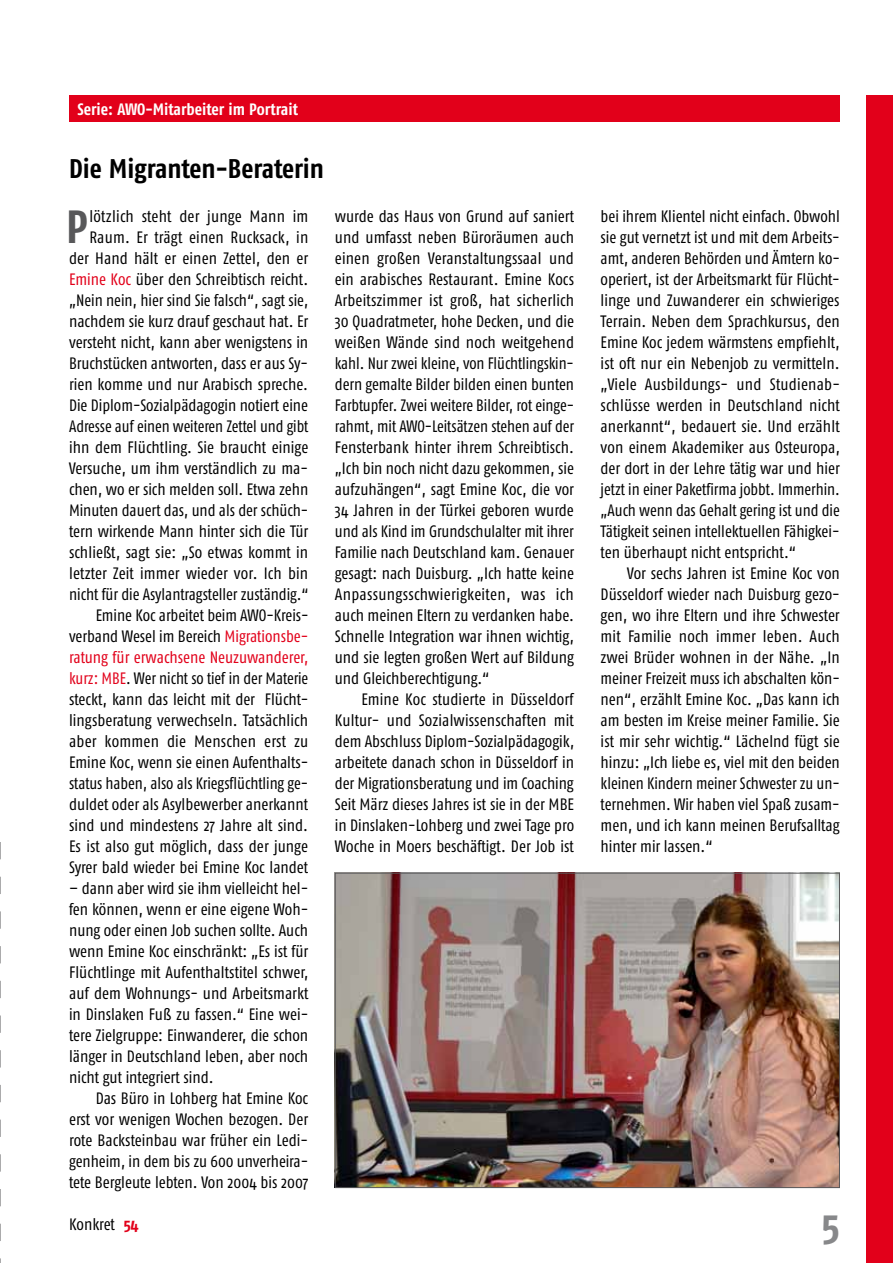
<style>
.page{position:relative;width:893px;height:1263px;background:#fff}
.page>*{position:absolute;margin:0;border:0;box-sizing:border-box;transform-origin:0 0}
.t1{font:700 46.5px "Fago Co";color:#58585a}
.t2{font:700 42px "Fago Co";color:#87888a}
.t3{font:700 27px "Fago Co";letter-spacing:-.005em;color:#000}
.t4{font:16.5px/21px "Fago Co";color:#000;text-align:justify}
.t5{font:700 16.5px "Fago Co";color:#fff}
.s1{color:#e2001a}
.s2{font-weight:700;color:#e2001a}
</style>
<div class="page">
<div style="left:866px;top:96px;width:27px;height:1167px;background:#e2001a"></div>
<div style="left:69px;top:96px;width:771px;height:26px;background:#e2001a"></div>
<img style="left:337px;top:875px;width:501px;height:311px">
<div style="left:335px;top:873px;width:505px;height:315px;border:1px solid #58585a"></div>
<svg style="left:0;top:842px;width:1px;height:421px"></svg>
<p class="t5" style="left:78px;top:99px;width:222px">Serie: AWO-Mitarbeiter im Portrait</p>
<h3 class="t3" style="left:69px;top:153px;width:256px">Die Migranten-Beraterin</h3>
<p class="t4" style="left:69px;top:205px;width:241px;text-align:right">lötzlich steht der junge Mann im Raum. Er trägt einen Rucksack, in der Hand hält er einen Zettel, den er <span class="s1">Emine Koc</span> über den Schreibtisch reicht. „Nein nein, hier sind Sie falsch“, sagt sie, nachdem sie kurz drauf geschaut hat. Er versteht nicht, kann aber wenigstens in Bruchstücken antworten, dass er aus Sy&shy;rien komme und nur Arabisch spreche.<br>Die Diplom-Sozialpädagogin notiert eine Adresse auf einen weiteren Zettel und gibt ihn dem Flüchtling. Sie braucht einige Versuche, um ihm verständlich zu ma&shy;chen, wo er sich melden soll. Etwa zehn Minuten dauert das, und als der schüch&shy;tern wirkende Mann hinter sich die Tür schließt, sagt sie: „So etwas kommt in letzter Zeit immer wieder vor. Ich bin nicht für die Asylantragsteller zuständig.“ Emine Koc arbeitet beim AWO-Kreis&shy;verband Wesel im Bereich <span class="s1">Migrationsbe&shy;ratung für erwachsene Neuzuwanderer, kurz: MBE</span>. Wer nicht so tief in der Materie steckt, kann das leicht mit der Flücht&shy;lingsberatung verwechseln. Tatsächlich aber kommen die Menschen erst zu Emine Koc, wenn sie einen Aufenthalts&shy;status haben, also als Kriegsflüchtling ge&shy;duldet oder als Asylbewerber anerkannt sind und mindestens 27 Jahre alt sind.<br>Es ist also gut möglich, dass der junge Syrer bald wieder bei Emine Koc landet</p>
<p class="t4" style="left:69px;top:877px;width:241px">– dann aber wird sie ihm vielleicht hel&shy;fen können, wenn er eine eigene Woh&shy;nung oder einen Job suchen sollte. Auch wenn Emine Koc einschränkt: „Es ist für Flüchtlinge mit Aufenthaltstitel schwer, auf dem Wohnungs- und Arbeitsmarkt in Dinslaken Fuß zu fassen.“ Eine wei&shy;tere Zielgruppe: Einwanderer, die schon länger in Deutschland leben, aber noch nicht gut integriert sind.</p>
<p class="t4" style="left:69px;top:1087px;width:241px;text-indent:27px">Das Büro in Lohberg hat Emine Koc erst vor wenigen Wochen bezogen. Der rote Backsteinbau war früher ein Ledi&shy;genheim, in dem bis zu 600 unverheira&shy;tete Bergleute lebten. Von 2004 bis 2007</p>
<h1 class="t1" style="left:66px;top:199px;width:23px">P</h1>
<p class="t4" style="left:69px;top:1213px;width:71px">Konkret <span class="s2">54</span></p>
<p class="t4" style="left:335px;top:205px;width:241px">wurde das Haus von Grund auf saniert und umfasst neben Büroräumen auch einen großen Veranstaltungssaal und ein arabisches Restaurant. Emine Kocs Arbeitszimmer ist groß, hat sicherlich 30 Quadratmeter, hohe Decken, und die weißen Wände sind noch weitgehend kahl. Nur zwei kleine, von Flüchtlingskin&shy;dern gemalte Bilder bilden einen bunten Farbtupfer. Zwei weitere Bilder, rot einge&shy;rahmt, mit AWO-Leitsätzen stehen auf der Fensterbank hinter ihrem Schreibtisch. „Ich bin noch nicht dazu gekommen, sie aufzuhängen“, sagt Emine Koc, die vor 34 Jahren in der Türkei geboren wurde und als Kind im Grundschulalter mit ihrer Familie nach Deutschland kam. Genauer gesagt: nach Duisburg. „Ich hatte keine Anpassungsschwierigkeiten, was ich auch meinen Eltern zu verdanken habe.<br>Schnelle Integration war ihnen wichtig, und sie legten großen Wert auf Bildung und Gleichberechtigung.“</p>
<p class="t4" style="left:335px;top:688px;width:241px;text-indent:27px">Emine Koc studierte in Düsseldorf Kultur- und Sozialwissenschaften mit dem Abschluss Diplom-Sozialpädagogik, arbeitete danach schon in Düsseldorf in der Migrationsberatung und im Coaching Seit März dieses Jahres ist sie in der MBE in Dinslaken-Lohberg und zwei Tage pro Woche in Moers beschäftigt. Der Job ist</p>
<p class="t4" style="left:601px;top:205px;width:241px">bei ihrem Klientel nicht einfach. Obwohl sie gut vernetzt ist und mit dem Arbeits&shy;amt, anderen Behörden und Ämtern ko&shy;operiert, ist der Arbeitsmarkt für Flücht&shy;linge und Zuwanderer ein schwieriges Terrain. Neben dem Sprachkursus, den Emine Koc jedem wärmstens empfiehlt, ist oft nur ein Nebenjob zu vermitteln. „Viele Ausbildungs- und Studienab&shy;schlüsse werden in Deutschland nicht anerkannt“, bedauert sie. Und erzählt von einem Akademiker aus Osteuropa, der dort in der Lehre tätig war und hier jetzt in einer Paketfirma jobbt. Immerhin. „Auch wenn das Gehalt gering ist und die Tätigkeit seinen intellektuellen Fähigkei&shy;ten überhaupt nicht entspricht.“</p>
<p class="t4" style="left:601px;top:562px;width:241px;text-indent:27px">Vor sechs Jahren ist Emine Koc von Düsseldorf wieder nach Duisburg gezo&shy;gen, wo ihre Eltern und ihre Schwester mit Familie noch immer leben. Auch zwei Brüder wohnen in der Nähe. „In meiner Freizeit muss ich abschalten kön&shy;nen“, erzählt Emine Koc. „Das kann ich am besten im Kreise meiner Familie. Sie ist mir sehr wichtig.“ Lächelnd fügt sie hinzu: „Ich liebe es, viel mit den beiden kleinen Kindern meiner Schwester zu un&shy;ternehmen. Wir haben viel Spaß zusam&shy;men, und ich kann meinen Berufsalltag hinter mir lassen.“</p>
<h2 class="t2" style="left:822px;top:1200px;width:19px">5</h2>
</div>
